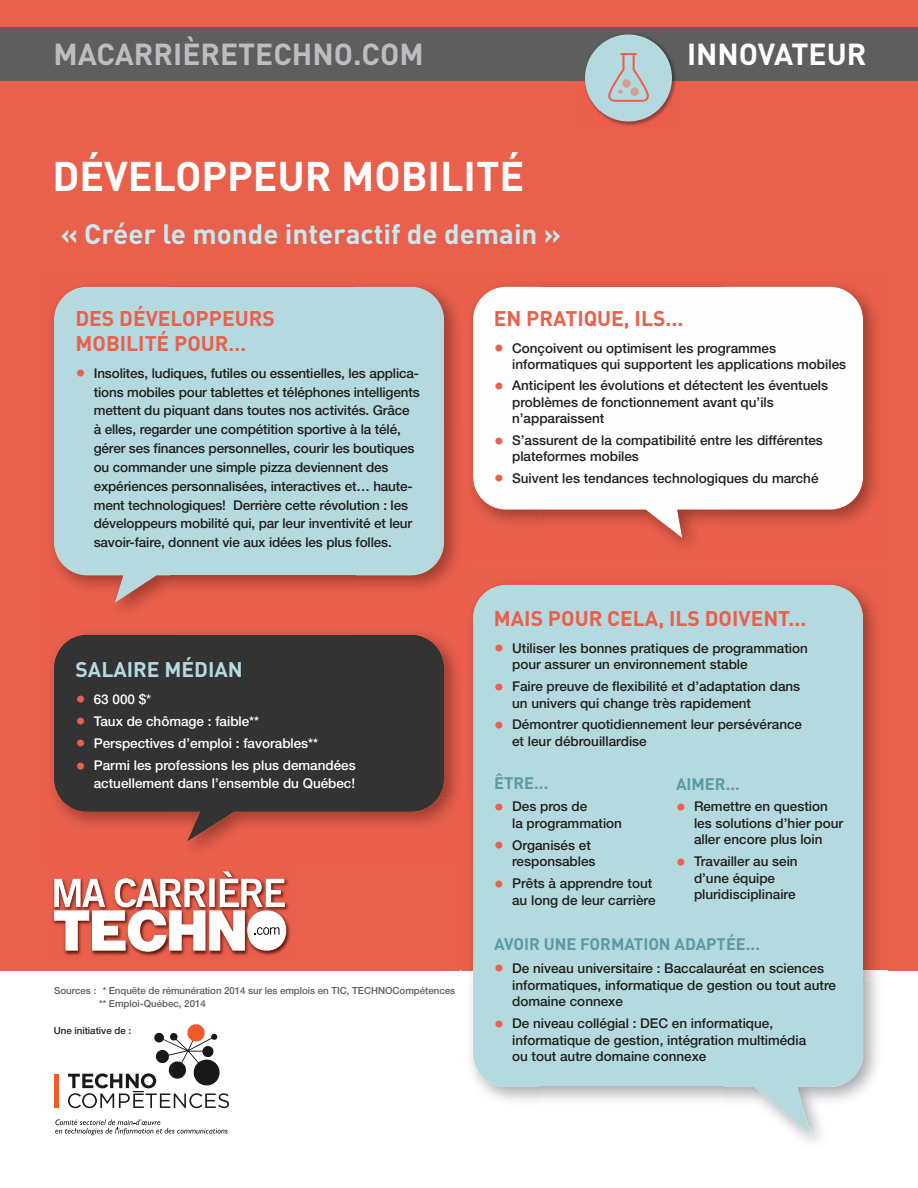
<style>
.page{position:relative;width:918px;height:1188px;background:#fff}
.page>*{position:absolute;margin:0;border:0;box-sizing:border-box;transform-origin:0 0}
.t1{font:700 40.95px "DIN";color:#fff}
.t2{font:700 30px "DIN";color:#bcbdc0}
.t3{font:700 30px "DIN";color:#fff}
.t4{font:700 27.75px "DIN";color:#c8e9ef}
.t5{font:700 21px/25.2px "DIN";color:#e9604c}
.t6{font:700 21px "DIN";color:#b4d9df}
.t7{font:700 16.5px "DIN";color:#5b9ba6}
.t8{font:500 13.5px/16.5px "Helvetica Neue";color:#231f20}
.t9{font:500 13.5px/17.9px "Helvetica Neue";color:#fff;text-align:right}
.t10{font:500 9.75px/13.5px "Helvetica Neue";letter-spacing:-.005em;color:#5e5e5e}
.t11{font:500 9.75px "Helvetica Neue";color:#231f20}
.s1{font-weight:900;font-size:19.5px;color:#e9604c}
.s2{color:#fff}
</style>
<div class="page">
<div style="left:0;top:0;width:918px;height:971px;background:#e9604c"></div>
<div style="left:54px;top:287px;width:301px;height:302px;background:#b4dadf"></div>
<div style="left:473px;top:585px;width:390px;height:535px;background:#b4dadf"></div>
<div style="left:539px;top:287px;width:185px;height:237px;background:#fefefe"></div>
<svg style="left:171px;top:635px;width:184px;height:192px;background:#3d3433"></svg>
<svg style="left:54px;top:871px;width:231px;height:74px"></svg>
<div style="left:52px;top:285px;width:119px;height:144px;background:#b4dadf"></div>
<img style="left:355px;top:285px;width:184px;height:144px">
<img style="left:724px;top:285px;width:153px;height:238px">
<img style="left:52px;top:589px;width:119px;height:236px">
<img style="left:171px;top:576px;width:184px;height:59px">
<img style="left:473px;top:584px;width:66px;height:29px">
<img style="left:471px;top:429px;width:68px;height:94px">
<img style="left:355px;top:429px;width:102px;height:159px">
<img style="left:649px;top:524px;width:47px;height:22px">
<img style="left:724px;top:584px;width:151px;height:29px">
<img style="left:355px;top:633px;width:103px;height:192px">
<img style="left:863px;top:613px;width:24px;height:369px">
<img style="left:54px;top:943px;width:117px;height:14px">
<img style="left:187px;top:827px;width:52px;height:23px">
<img style="left:171px;top:945px;width:116px;height:11px">
<img style="left:471px;top:982px;width:68px;height:138px">
<img style="left:539px;top:1087px;width:185px;height:33px">
<img style="left:781px;top:1120px;width:40px;height:22px">
<div style="left:54px;top:1074px;width:5px;height:34px;background:#f15929"></div>
<svg style="left:68px;top:1024px;width:161px;height:84px"></svg>
<svg style="left:55px;top:1119px;width:173px;height:16px"></svg>
<div style="left:0;top:27px;width:918px;height:54px;background:#5e5e5e"></div>
<img style="left:613px;top:63px;width:63px;height:63px">
<svg style="left:585px;top:34px;width:87px;height:88px"></svg>
<h2 class="t2" style="left:53px;top:37px;width:372px">MACARRIÈRETECHNO.COM</h2>
<h2 class="t3" style="left:687px;top:37px;width:181px">INNOVATEUR</h2>
<h1 class="t1" style="left:52px;top:153px;width:473px">DÉVELOPPEUR MOBILITÉ</h1>
<h3 class="t4" style="left:60px;top:218px;width:502px">« Créer le monde interactif de demain »</h3>
<h3 class="t5" style="left:75px;top:306px;width:201px">DES DÉVELOPPEURS<br>MOBILITÉ POUR…</h3>
<p class="t8" style="left:94px;top:365px;width:328px;line-height:18.9px;text-indent:-18px"><span class="s1">•</span> Insolites, ludiques, futiles ou essentielles, les applica&shy;tions mobiles pour tablettes et téléphones intelligents mettent du piquant dans toutes nos activités. Grâce à elles, regarder une compétition sportive à la télé, gérer ses finances personnelles, courir les boutiques ou commander une simple pizza deviennent des expériences personnalisées, interactives et… haute&shy;ment technologiques! Derrière cette révolution : les développeurs mobilité qui, par leur inventivité et leur savoir-faire, donnent vie aux idées les plus folles.</p>
<h3 class="t6" style="left:76px;top:657px;width:169px">SALAIRE MÉDIAN</h3>
<p class="t9" style="left:76px;top:691px;width:77px"><span class="s1">•</span> 63 000 $*</p>
<p class="t9" style="left:76px;top:713px;width:185px"><span class="s1">•</span> Taux de chômage : faible**</p>
<p class="t9" style="left:76px;top:735px;width:244px"><span class="s1">•</span> Perspectives d’emploi : favorables**</p>
<p class="t9" style="left:76px;top:757px;width:281px"><span class="s1">•</span> Parmi les professions les plus demandées actuellement dans l’ensemble du Québec!</p>
<p class="t10" style="left:99px;top:984px;width:358px;text-indent:-45px">Sources : <span class="s2">*</span>* Enquête de rémunération 2014 sur les emplois en TIC, TECHNOCompétences ** Emploi-Québec, 2014</p>
<p class="t11" style="left:54px;top:1027px;width:79px">Une initiative de :</p>
<h3 class="t5" style="left:494px;top:306px;width:191px">EN PRATIQUE, ILS...</h3>
<p class="t8" style="left:512px;top:341px;width:336px;text-indent:-18px"><span class="s1">•</span> Conçoivent ou optimisent les programmes informatiques qui supportent les applications mobiles</p>
<p class="t8" style="left:512px;top:379px;width:318px;text-indent:-18px"><span class="s1">•</span> Anticipent les évolutions et détectent les éventuels problèmes de fonctionnement avant qu’ils n’apparaissent</p>
<p class="t8" style="left:512px;top:433px;width:312px;text-indent:-18px"><span class="s1">•</span> S’assurent de la compatibilité entre les différentes plateformes mobiles</p>
<p class="t8" style="left:494px;top:471px;width:326px"><span class="s1">•</span> Suivent les tendances technologiques du marché</p>
<h3 class="t5" style="left:494px;top:606px;width:314px">MAIS POUR CELA, ILS DOIVENT...</h3>
<p class="t8" style="left:512px;top:641px;width:297px;text-indent:-18px"><span class="s1">•</span> Utiliser les bonnes pratiques de programmation pour assurer un environnement stable</p>
<p class="t8" style="left:512px;top:679px;width:290px;text-indent:-18px"><span class="s1">•</span> Faire preuve de flexibilité et d’adaptation dans un univers qui change très rapidement</p>
<p class="t8" style="left:512px;top:718px;width:291px;text-indent:-18px"><span class="s1">•</span> Démontrer quotidiennement leur persévérance et leur débrouillardise</p>
<p class="t7" style="left:494px;top:774px;width:56px">ÊTRE...</p>
<p class="t8" style="left:512px;top:800px;width:111px;text-indent:-18px"><span class="s1">•</span> Des pros de<br>la programmation</p>
<p class="t8" style="left:512px;top:838px;width:85px;text-indent:-18px"><span class="s1">•</span> Organisés et responsables</p>
<p class="t8" style="left:494px;top:876px;width:163px;text-align:right"><span class="s1">•</span> Prêts à apprendre tout au long de leur carrière</p>
<p class="t7" style="left:494px;top:934px;width:267px">AVOIR UNE FORMATION ADAPTÉE...</p>
<p class="t8" style="left:512px;top:961px;width:325px;line-height:17px;text-indent:-18px"><span class="s1">•</span> De niveau universitaire : Baccalauréat en sciences informatiques, informatique de gestion ou tout autre domaine connexe</p>
<p class="t8" style="left:512px;top:1017px;width:296px;text-indent:-18px"><span class="s1">•</span> De niveau collégial : DEC en informatique, informatique de gestion, intégration multimédia ou tout autre domaine connexe</p>
<p class="t7" style="left:676px;top:774px;width:65px">AIMER...</p>
<p class="t8" style="left:694px;top:800px;width:151px;text-indent:-18px"><span class="s1">•</span> Remettre en question les solutions d’hier pour aller encore plus loin</p>
<p class="t8" style="left:694px;top:855px;width:105px;text-indent:-18px"><span class="s1">•</span> Travailler au sein d’une équipe pluridisciplinaire</p>
</div>
